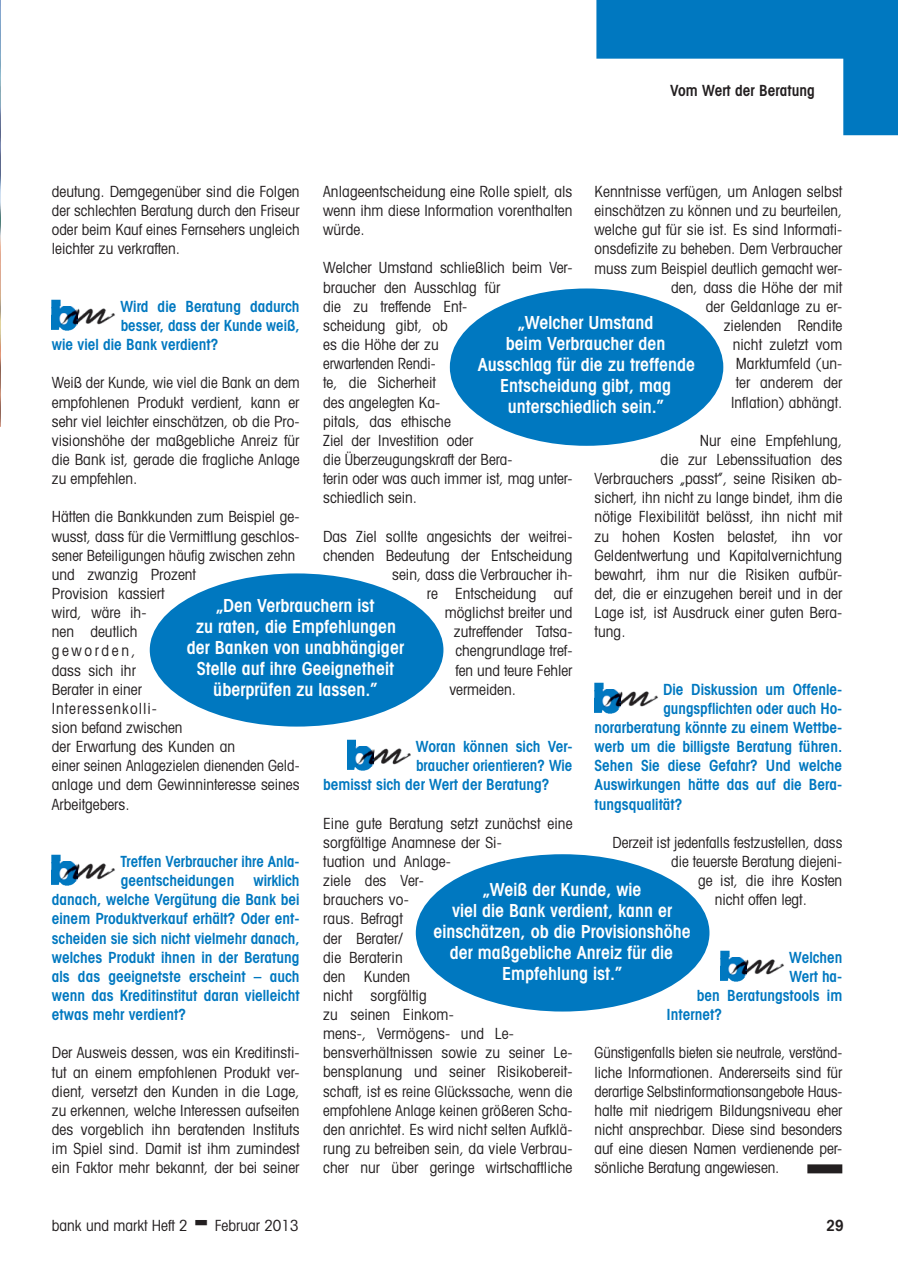
<style>
.page{position:relative;width:898px;height:1275px;background:#fff}
.page>*{position:absolute;margin:0;border:0;box-sizing:border-box;transform-origin:0 0}
.t1{font:600 condensed 18px/21px "Avant Garde";color:#fff;text-align:center}
.t2{font:condensed 15.3px/19.2px "Avant Garde";letter-spacing:.005em;color:#231f20;text-align:justify}
.t3{font:600 condensed 15.3px "Avant Garde";color:#0078c0}
.t4{font:condensed 15.3px/19.2px "Avant Garde";letter-spacing:.005em;color:#231f20;text-align:justify;scale:.95 1}
.t5{font:condensed 15.3px/19.2px "Avant Garde";letter-spacing:.005em;color:#231f20;text-align:justify;scale:.96 1}
.t6{font:600 condensed 15.3px "Avant Garde";color:#231f20}
</style>
<div class="page">
<img style="left:0;top:1px;width:1px;height:425px">
<img style="left:52px;top:299px;width:24px;height:31px">
<img style="left:59px;top:306px;width:56px;height:20px">
<img style="left:52px;top:854px;width:25px;height:31px">
<img style="left:59px;top:861px;width:56px;height:20px">
<img style="left:347px;top:739px;width:26px;height:31px">
<img style="left:354px;top:747px;width:57px;height:19px">
<div style="left:807px;top:1164px;width:34px;height:9px;background:#231f20"></div>
<img style="left:594px;top:682px;width:26px;height:31px">
<img style="left:601px;top:689px;width:57px;height:19px">
<img style="left:720px;top:950px;width:26px;height:31px">
<img style="left:727px;top:957px;width:57px;height:19px">
<div style="left:449px;top:288px;width:274px;height:158px;background:#0078c0;border-radius:50%"></div>
<div style="left:150px;top:573px;width:293px;height:153px;background:#0078c0;border-radius:50%"></div>
<div style="left:415px;top:854px;width:294px;height:157px;background:#0078c0;border-radius:50%"></div>
<svg style="left:596px;top:0;width:302px;height:135px"></svg>
<p class="t6" style="left:669px;top:81px;width:146px">Vom Wert der Beratung</p>
<p class="t2" style="left:323px;top:181px;width:250px">Anlageentscheidung eine Rolle spielt, als wenn ihm diese Information vorenthalten würde.</p>
<p class="t2" style="left:323px;top:258px;width:251px;text-align:left">Welcher Umstand schließlich beim Ver&shy;braucher den Ausschlag für<br>die zu treffende Ent-<br>scheidung gibt, ob<br>es die Höhe der zu<br>erwartenden Rendi-<br>te, die Sicherheit<br>des angelegten Ka-<br>pitals, das ethische<br>Ziel der Investition oder<br>die Überzeugungskraft der Bera-<br>terin oder was auch immer ist, mag unter&shy;schiedlich sein.</p>
<p class="t2" style="left:323px;top:526px;width:250px">Das Ziel sollte angesichts der weitrei-</p>
<p class="t2" style="left:323px;top:545px;width:250px">chenden Bedeutung der Entscheidung</p>
<p class="t2" style="left:392px;top:564px;width:182px">sein, dass die Verbraucher ih-</p>
<p class="t2" style="left:426px;top:583px;width:147px">re Entscheidung auf</p>
<p class="t2" style="left:444px;top:602px;width:129px">möglichst breiter und</p>
<p class="t2" style="left:453px;top:621px;width:120px">zutreffender Tatsa-</p>
<p class="t2" style="left:455px;top:641px;width:119px">chengrundlage tref-</p>
<p class="t2" style="left:455px;top:660px;width:119px">fen und teure Fehler</p>
<p class="t2" style="left:449px;top:679px;width:68px">vermeiden.</p>
<p class="t2" style="left:52px;top:181px;width:249px">deutung. Demgegenüber sind die Folgen der schlechten Beratung durch den Friseur oder beim Kauf eines Fernsehers ungleich leichter zu verkraften.</p>
<p class="t2" style="left:594px;top:181px;width:249px;text-align:right">Kenntnisse verfügen, um Anlagen selbst einschätzen zu können und zu beurteilen, welche gut für sie ist. Es sind Informati&shy;onsdefizite zu beheben. Dem Verbraucher muss zum Beispiel deutlich gemacht wer&shy;den, dass die Höhe der mit<br>der Geldanlage zu er-<br>zielenden Rendite<br>nicht zuletzt vom<br>Marktumfeld (un-<br>ter anderem der<br>Inflation) abhängt.</p>
<p class="t2" style="left:699px;top:430px;width:144px">Nur eine Empfehlung,</p>
<p class="t2" style="left:660px;top:449px;width:183px">die zur Lebenssituation des</p>
<p class="t2" style="left:594px;top:468px;width:249px">Verbrauchers „passt”, seine Risiken ab-</p>
<p class="t2" style="left:594px;top:488px;width:249px">sichert, ihn nicht zu lange bindet, ihm die</p>
<p class="t2" style="left:594px;top:507px;width:249px">nötige Flexibilität belässt, ihn nicht mit</p>
<p class="t2" style="left:594px;top:526px;width:249px">zu hohen Kosten belastet, ihn vor</p>
<p class="t2" style="left:594px;top:545px;width:249px">Geldentwertung und Kapitalvernichtung</p>
<p class="t2" style="left:594px;top:564px;width:249px">bewahrt, ihm nur die Risiken aufbür-</p>
<p class="t2" style="left:594px;top:583px;width:249px">det, die er einzugehen bereit und in der</p>
<p class="t2" style="left:594px;top:602px;width:249px">Lage ist, ist Ausdruck einer guten Bera-</p>
<p class="t2" style="left:594px;top:621px;width:33px">tung.</p>
<p class="t3" style="left:120px;top:297px;width:180px">Wird die Beratung dadurch</p>
<p class="t3" style="left:121px;top:316px;width:180px">besser, dass der Kunde weiß,</p>
<p class="t3" style="left:52px;top:335px;width:168px">wie viel die Bank verdient?</p>
<p class="t5" style="left:52px;top:373px;width:259px">Weiß der Kunde, wie viel die Bank an dem empfohlenen Produkt verdient, kann er sehr viel leichter einschätzen, ob die Pro&shy;visionshöhe der maßgebliche Anreiz für die Bank ist, gerade die fragliche Anlage zu empfehlen.</p>
<p class="t2" style="left:52px;top:507px;width:249px;text-align:left">Hätten die Bankkunden zum Beispiel ge&shy;wusst, dass für die Vermittlung geschlos&shy;sener Beteiligungen häufig zwischen zehn und zwanzig Prozent<br>Provision kassiert<br>wird, wäre ih-<br>nen deutlich<br>geworden,<br>dass sich ihr<br>Berater in einer<br>Interessenkolli-<br>sion befand zwischen<br>der Erwartung des Kunden an<br>einer seinen Anlagezielen dienenden Geld&shy;anlage und dem Gewinninteresse seines<br>Arbeitgebers.</p>
<p class="t1" style="left:477px;top:311px;width:219px">„Welcher Umstand<br>beim Verbraucher den<br>Ausschlag für die zu treffende<br>Entscheidung gibt, mag unterschiedlich sein.”</p>
<p class="t1" style="left:187px;top:595px;width:219px">„Den Verbrauchern ist<br>zu raten, die Empfehlungen der Banken von unabhängiger<br>Stelle auf ihre Geeignetheit überprüfen zu lassen.”</p>
<p class="t3" style="left:662px;top:679px;width:180px">Die Diskussion um Offenle-</p>
<p class="t3" style="left:663px;top:699px;width:180px">gungspflichten oder auch Ho-</p>
<p class="t3" style="left:594px;top:718px;width:249px">norarberatung könnte zu einem Wettbe-</p>
<p class="t3" style="left:594px;top:737px;width:249px">werb um die billigste Beratung führen.</p>
<p class="t3" style="left:594px;top:756px;width:249px">Sehen Sie diese Gefahr? Und welche</p>
<p class="t3" style="left:594px;top:775px;width:249px">Auswirkungen hätte das auf die Bera-</p>
<p class="t3" style="left:594px;top:794px;width:89px">tungsqualität?</p>
<p class="t2" style="left:612px;top:832px;width:231px">Derzeit ist jedenfalls festzustellen, dass</p>
<p class="t2" style="left:670px;top:851px;width:173px">die teuerste Beratung diejeni-</p>
<p class="t2" style="left:697px;top:870px;width:146px">ge ist, die ihre Kosten</p>
<p class="t2" style="left:714px;top:889px;width:94px">nicht offen legt.</p>
<p class="t3" style="left:415px;top:737px;width:158px">Woran können sich Ver-</p>
<p class="t3" style="left:416px;top:756px;width:158px">braucher orientieren? Wie</p>
<p class="t3" style="left:323px;top:775px;width:228px">bemisst sich der Wert der Beratung?</p>
<p class="t2" style="left:323px;top:813px;width:251px;text-align:left">Eine gute Beratung setzt zunächst eine sorgfältige Anamnese der Si-<br>tuation und Anlage-<br>ziele des Ver-<br>brauchers vo-<br>raus. Befragt<br>der Berater/<br>die Beraterin<br>den Kunden<br>nicht sorgfältig<br>zu seinen Einkom-<br>mens-, Vermögens- und Le&shy;bensverhältnissen sowie zu seiner Le&shy;bensplanung und seiner Risikobereit&shy;schaft, ist es reine Glückssache, wenn die empfohlene Anlage keinen größeren Scha&shy;den anrichtet. Es wird nicht selten Aufklä&shy;rung zu betreiben sein, da viele Verbrau&shy;cher nur über geringe wirtschaftliche</p>
<p class="t3" style="left:120px;top:852px;width:180px">Treffen Verbraucher ihre Anla-</p>
<p class="t3" style="left:121px;top:871px;width:180px">geentscheidungen wirklich</p>
<p class="t3" style="left:52px;top:890px;width:249px">danach, welche Vergütung die Bank bei</p>
<p class="t3" style="left:52px;top:909px;width:249px">einem Produktverkauf erhält? Oder ent-</p>
<p class="t3" style="left:52px;top:928px;width:249px">scheiden sie sich nicht vielmehr danach,</p>
<p class="t3" style="left:52px;top:947px;width:249px">welches Produkt ihnen in der Beratung</p>
<p class="t3" style="left:52px;top:966px;width:249px">als das geeignetste erscheint – auch</p>
<p class="t3" style="left:52px;top:986px;width:249px">wenn das Kreditinstitut daran vielleicht</p>
<p class="t3" style="left:52px;top:1005px;width:136px">etwas mehr verdient?</p>
<p class="t2" style="left:52px;top:1042px;width:249px">Der Ausweis dessen, was ein Kreditinsti&shy;tut an einem empfohlenen Produkt ver&shy;dient, versetzt den Kunden in die Lage, zu erkennen, welche Interessen aufseiten des vorgeblich ihn beratenden Instituts im Spiel sind. Damit ist ihm zumindest ein Faktor mehr bekannt, der bei seiner</p>
<p class="t1" style="left:433px;top:878px;width:258px">„Weiß der Kunde, wie<br>viel die Bank verdient, kann er einschätzen, ob die Provisionshöhe der maßgebliche Anreiz für die<br>Empfehlung ist.”</p>
<p class="t3" style="left:788px;top:947px;width:54px">Welchen</p>
<p class="t3" style="left:789px;top:966px;width:54px">Wert ha-</p>
<p class="t3" style="left:696px;top:986px;width:147px">ben Beratungstools im</p>
<p class="t3" style="left:666px;top:1005px;width:57px">Internet?</p>
<p class="t4" style="left:594px;top:1042px;width:262px">Günstigenfalls bieten sie neutrale, verständ&shy;liche Informationen. Andererseits sind für derartige Selbstinformationsangebote Haus&shy;halte mit niedrigem Bildungsniveau eher nicht ansprechbar. Diese sind besonders auf eine diesen Namen verdienende per&shy;sönliche Beratung angewiesen.</p>
<p class="t2" style="left:52px;top:1215px;width:137px">bank und markt Heft 2</p>
<p class="t2" style="left:215px;top:1215px;width:85px">Februar 2013</p>
<p class="t6" style="left:826px;top:1215px;width:19px">29</p>
</div>
